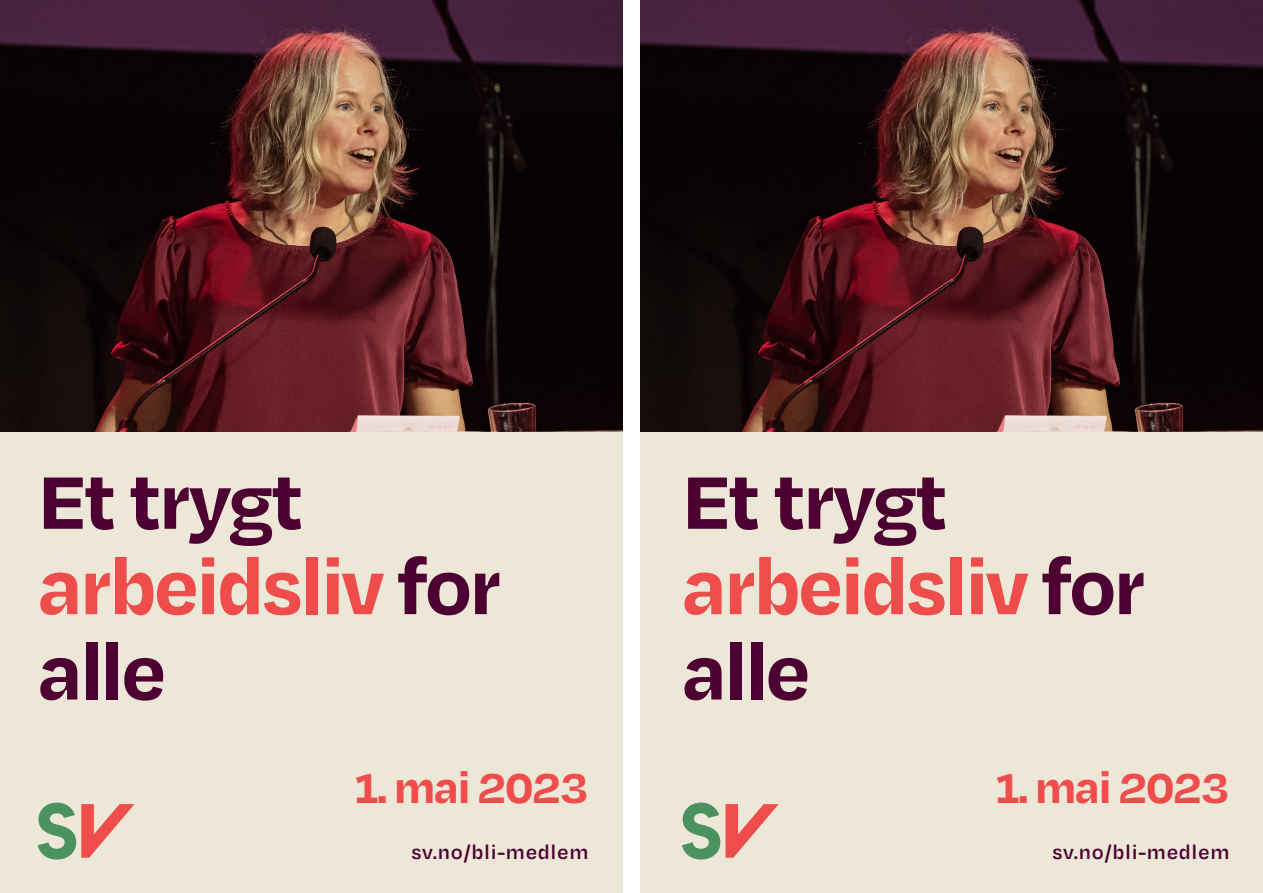
<style>
.page{position:relative;width:1263px;height:893px;background:#fff}
.page>*{position:absolute;margin:0;border:0;box-sizing:border-box;transform-origin:0 0}
.t1{font:700 85.35px/85.3px "Degular Text";letter-spacing:-.04em;color:#4d0132}
.t2{font:700 48px "Degular Text";letter-spacing:-.04em;color:#ef4d4b}
.t3{font:600 21.6px "Degular Text";letter-spacing:.03em;color:#4d0132}
.s1{color:#ef4d4b}
</style>
<div class="page">
<div style="left:640px;top:0;width:623px;height:893px;background:#ece7d7"></div>
<div style="left:0;top:0;width:622px;height:893px;background:#ece7d7"></div>
<svg style="left:682px;top:803px;width:97px;height:57px"></svg>
<svg style="left:38px;top:803px;width:97px;height:57px"></svg>
<img style="left:640px;top:0;width:623px;height:431px">
<img style="left:0;top:0;width:622px;height:431px">
<p class="t1" style="left:38px;top:454px;width:466px">Et trygt <span class="s1">arbeidsliv</span> for alle</p>
<p class="t1" style="left:682px;top:454px;width:466px">Et trygt <span class="s1">arbeidsliv</span> for alle</p>
<p class="t2" style="left:354px;top:755px;width:236px">1. mai 2023</p>
<p class="t2" style="left:995px;top:755px;width:236px">1. mai 2023</p>
<p class="t3" style="left:411px;top:838px;width:179px">sv.no/bli-medlem</p>
<p class="t3" style="left:1052px;top:838px;width:179px">sv.no/bli-medlem</p>
</div>
